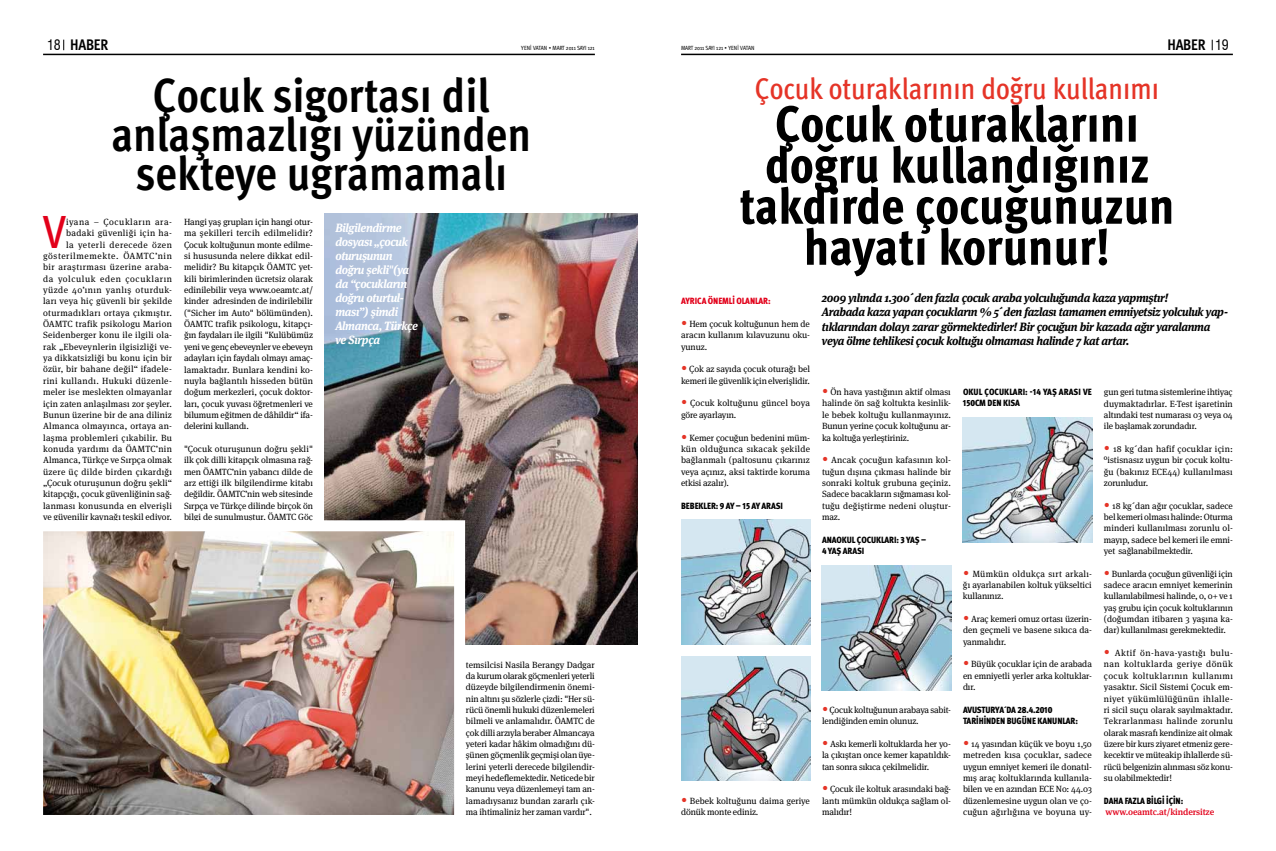
<style>
.page{position:relative;width:1276px;height:851px;background:#fff}
.page>*{position:absolute;margin:0;border:0;box-sizing:border-box;transform-origin:0 0}
.t1{font:800 51px/41px "Meta Cond Pro";color:#000;text-align:center}
.t2{font:700 48px/39px "Meta Cond Pro";color:#000;text-align:center}
.t3{font:500 46.5px "Meta Cond Pro";color:#e2001a}
.t4{font:500 30px "Meta Cond Pro";color:#e53427}
.t5{font:700 15.3px "Meta Cond Pro";letter-spacing:-.015em;color:#000}
.t6{font:italic 700 12px/14px "Meta Serif Pro";letter-spacing:-.03em;color:#000;scale:.95 1}
.t7{font:italic 700 12px/14px "Meta Serif Pro";letter-spacing:-.03em;color:#fff;scale:.95 1}
.t8{font:9px/11.3px "Meta Serif Pro";color:#000;text-align:justify}
.t9{font:9px/11.3px "Meta Serif Pro";letter-spacing:.025em;color:#000;text-align:right}
.t10{font:900 9px/11.3px "Meta Cond Pro";letter-spacing:.04em;color:#000}
.t11{font:900 9px/11.3px "Meta Cond Pro";letter-spacing:.01em;color:#000}
.t12{font:900 9px/11.3px "Meta Cond Pro";letter-spacing:-.015em;color:#000}
.t13{font:500 9px "Meta Serif Pro";letter-spacing:-.015em;color:#e2001a}
.t14{font:900 9px "Meta Cond Pro";letter-spacing:.02em;color:#000}
.t15{font:900 9px "Meta Cond Pro";letter-spacing:-.005em;color:#e2001a}
.t16{font:6px "Meta Cond Pro";letter-spacing:-.01em;color:#000}
.s1{font-family:"Swiss 721 BT";font-weight:400;font-stretch:condensed;font-size:14px}
.s2{font-size:12px;color:#e53427}
</style>
<div class="page">
<hr style="left:43px;top:54px;width:552px;height:1px;background:#000">
<hr style="left:681px;top:54px;width:552px;height:1px;background:#000">
<img style="left:681px;top:520px;width:129px;height:124px">
<img style="left:822px;top:565px;width:129px;height:125px">
<img style="left:681px;top:656px;width:129px;height:124px">
<img style="left:962px;top:418px;width:130px;height:124px">
<img style="left:325px;top:213px;width:313px;height:431px">
<img style="left:43px;top:514px;width:427px;height:301px">
<h3 class="t5" style="left:47px;top:35px;width:63px"><span class="s1">18</span> HABER</h3>
<p class="t16" style="left:521px;top:44px;width:75px">YENİ VATAN • MART 2011 SAYI 121</p>
<p class="t16" style="left:681px;top:44px;width:74px">MART 2011 SAYI 121 • YENİ VATAN</p>
<h3 class="t5" style="left:1167px;top:35px;width:63px">HABER <span class="s1">19</span></h3>
<h2 class="t2" style="left:111px;top:77px;width:421px">Çocuk sigortası dil anlaşmazlığı yüzünden sekteye uğramamalı</h2>
<h3 class="t3" style="left:43px;top:201px;width:24px">V</h3>
<p class="t9" style="left:43px;top:216px;width:131px">iyana – Çocukların ara&shy;badaki güvenliği için ha-<br>la yeterli derecede özen gösterilmemekte. ÖAMTC’nin bir araştırması üzerine araba&shy;da yolculuk eden çocukların yüzde 40’ının yanlış oturduk&shy;ları veya hiç güvenli bir şekilde oturmadıkları ortaya çıkmıştır.<br>ÖAMTC trafik psikologu Marion<br>Seidenberger konu ile ilgili ola&shy;rak „Ebeveynlerin ilgisizliği ve&shy;ya dikkatsizliği bu konu için bir özür, bir bahane değil“ ifadele&shy;rini kullandı. Hukuki düzenle&shy;meler ise meslekten olmayanlar için zaten anlaşılması zor şeyler.<br>Bunun üzerine bir de ana diliniz<br>Almanca olmayınca, ortaya an&shy;laşma problemleri çıkabilir. Bu konuda yardımı da ÖAMTC’nin<br>Almanca, Türkçe ve Sırpça olmak üzere üç dilde birden çıkardığı „Çocuk oturuşunun doğru şekli“ kitapçığı, çocuk güvenliğinin sağ&shy;lanması konusunda en elverişli ve güvenilir kaynağı teşkil ediyor.</p>
<p class="t8" style="left:184px;top:216px;width:130px">Hangi yaş grupları için hangi otur&shy;ma şekilleri tercih edilmelidir?<br>Çocuk koltuğunun monte edilme&shy;si hususunda nelere dikkat edil&shy;melidir? Bu kitapçık ÖAMTC yet&shy;kili birimlerinden ücretsiz olarak edinilebilir veya www.oeamtc.at/ kinder adresinden de indirilebilir ("Sicher im Auto" bölümünden).<br>ÖAMTC trafik psikologu, kitapçı&shy;ğın faydaları ile ilgili "Kulübümüz yeni ve genç ebeveynler ve ebeveyn adayları için faydalı olmayı amaç&shy;lamaktadır. Bunlara kendini ko&shy;nuyla bağlantılı hisseden bütün doğum merkezleri, çocuk doktor&shy;ları, çocuk yuvası öğretmenleri ve bilumum eğitmen de dâhildir“ ifa&shy;delerini kullandı.</p>
<p class="t8" style="left:184px;top:442px;width:130px">"Çocuk oturuşunun doğru şekli" ilk çok dilli kitapçık olmasına rağ&shy;men ÖAMTC’nin yabancı dilde de arz ettiği ilk bilgilendirme kitabı değildir. ÖAMTC’nin web sitesinde Sırpça ve Türkçe dilinde birçok ön bilgi de sunulmuştur. ÖAMTC Göç</p>
<h3 class="t7" style="left:335px;top:219px;width:88px">Bilgilendirme dosyası „çocuk oturuşunun doğru şekli"(ya da “çocukların doğru oturtul&shy;ması”) şimdi<br>Almanca, Türkçe ve Sırpça</h3>
<p class="t8" style="left:466px;top:658px;width:130px">temsilcisi Nasila Berangy Dadgar da kurum olarak göçmenleri yeterli düzeyde bilgilendirmenin önemi&shy;nin altını şu sözlerle çizdi: "Her sü&shy;rücü önemli hukuki düzenlemeleri bilmeli ve anlamalıdır. ÖAMTC de çok dilli arzıyla beraber Almancaya yeteri kadar hâkim olmadığını dü&shy;şünen göçmenlik geçmişi olan üye&shy;lerini yeterli derecede bilgilendir&shy;meyi hedeflemektedir. Neticede bir kanunu veya düzenlemeyi tam an&shy;lamadıysanız bundan zararlı çık&shy;ma ihtimaliniz her zaman vardır".</p>
<h3 class="t4" style="left:755px;top:69px;width:405px">Çocuk oturaklarının doğru kullanımı</h3>
<h1 class="t1" style="left:739px;top:105px;width:437px">Çocuk oturaklarını doğru kullandığınız takdirde çocuğunuzun hayatı korunur!</h1>
<p class="t6" style="left:822px;top:290px;width:429px">2009 yılında 1.300´den fazla çocuk araba yolculuğunda kaza yapmıştır!<br>Arabada kaza yapan çocukların % 5´den fazlası tamamen emniyetsiz yolculuk yap&shy;tıklarından dolayı zarar görmektedirler! Bir çocuğun bir kazada ağır yaralanma veya ölme tehlikesi çocuk koltuğu olmaması halinde 7 kat artar.</p>
<p class="t15" style="left:681px;top:295px;width:91px">AYRICA ÖNEMLI OLANLAR:</p>
<p class="t8" style="left:681px;top:318px;width:130px"><span class="s2">•</span> Hem çocuk koltuğunun hem de aracın kullanım kılavuzunu oku&shy;yunuz.</p>
<p class="t8" style="left:681px;top:363px;width:130px"><span class="s2">•</span> Çok az sayıda çocuk oturağı bel kemeri ile güvenlik için elverişlidir.</p>
<p class="t8" style="left:681px;top:397px;width:130px"><span class="s2">•</span> Çocuk koltuğunu güncel boya göre ayarlayın.</p>
<p class="t8" style="left:681px;top:431px;width:130px"><span class="s2">•</span> Kemer çocuğun bedenini müm&shy;kün olduğunca sıkacak şekilde bağlanmalı (paltosunu çıkarınız veya açınız, aksi taktirde koruma etkisi azalır).</p>
<p class="t14" style="left:681px;top:499px;width:103px">BEBEKLER: 9 AY – 15 AY ARASI</p>
<p class="t8" style="left:822px;top:386px;width:130px"><span class="s2">•</span> Ön hava yastığının aktif olması halinde ön sağ koltukta kesinlik&shy;le bebek koltuğu kullanmayınız.<br>Bunun yerine çocuk koltuğunu ar&shy;ka koltuğa yerleştiriniz.</p>
<p class="t8" style="left:822px;top:454px;width:130px"><span class="s2">•</span> Ancak çocuğun kafasının kol&shy;tuğun dışına çıkması halinde bir sonraki koltuk grubuna geçiniz.<br>Sadece bacakların sığmaması kol&shy;tuğu değiştirme nedeni oluştur&shy;maz.</p>
<p class="t10" style="left:822px;top:534px;width:106px">ANAOKUL ÇOCUKLARI: 3 YAŞ –<br>4 YAŞ ARASI</p>
<p class="t8" style="left:1104px;top:386px;width:130px">gun geri tutma sistemlerine ihtiyaç duymaktadırlar. E-Test işaretinin altındaki test numarası 03 veya 04 ile başlamak zorundadır.</p>
<p class="t8" style="left:1104px;top:442px;width:130px"><span class="s2">•</span> 18 kg´dan hafif çocuklar için: ºistisnasız uygun bir çocuk koltu&shy;ğu (bakınız ECE44) kullanılması zorunludur.</p>
<p class="t8" style="left:1104px;top:499px;width:130px"><span class="s2">•</span> 18 kg´dan ağır çocuklar, sadece bel kemeri olması halinde: Oturma minderi kullanılması zorunlu ol&shy;mayıp, sadece bel kemeri ile emni&shy;yet sağlanabilmektedir.</p>
<p class="t8" style="left:1104px;top:567px;width:130px"><span class="s2">•</span> Bunlarda çocuğun güvenliği için sadece aracın emniyet kemerinin kullanılabilmesi halinde, 0, 0+ ve 1 yaş grubu için çocuk koltuklarının (doğumdan itibaren 3 yaşına ka&shy;dar) kullanılması gerekmektedir.</p>
<p class="t8" style="left:1104px;top:646px;width:130px"><span class="s2">•</span> Aktif ön-hava-yastığı bulu&shy;nan koltuklarda geriye dönük çocuk koltuklarının kullanımı yasaktır. Sicil Sistemi Çocuk em&shy;niyet yükümlülüğünün ihlalle&shy;ri sicil suçu olarak sayılmaktadır.<br>Tekrarlanması halinde zorunlu olarak masrafı kendinize ait olmak üzere bir kurs ziyaret etmeniz gere&shy;kecektir ve müteakip ihlallerde sü&shy;rücü belgenizin alınması söz konu&shy;su olabilmektedir!</p>
<p class="t10" style="left:1104px;top:795px;width:52px">DAHA FAZLA BILGI</p>
<p class="t10" style="left:1166px;top:795px;width:19px">IÇIN :</p>
<p class="t13" style="left:1105px;top:804px;width:110px">www.oeamtc.at/kindersitze</p>
<p class="t11" style="left:963px;top:386px;width:126px">OKUL ÇOCUKLARI: -14 YAŞ ARASI VE<br>150CM DEN KISA</p>
<p class="t8" style="left:963px;top:567px;width:130px"><span class="s2">•</span> Mümkün oldukça sırt arkalı&shy;ğı ayarlanabilen koltuk yükseltici kullanınız.</p>
<p class="t8" style="left:963px;top:612px;width:130px"><span class="s2">•</span> Araç kemeri omuz ortası üzerin&shy;den geçmeli ve basene sıkıca da&shy;yanmalıdır.</p>
<p class="t8" style="left:963px;top:658px;width:130px"><span class="s2">•</span> Büyük çocuklar için de arabada en emniyetli yerler arka koltuklar&shy;dır.</p>
<p class="t12" style="left:963px;top:704px;width:91px">AVUSTURYA´DA 28.4.2010<br>TARIHINDEN</p>
<p class="t8" style="left:822px;top:703px;width:130px"><span class="s2">•</span> Çocuk koltuğunun arabaya sabit&shy;lendiğinden emin olunuz.</p>
<p class="t8" style="left:822px;top:737px;width:130px"><span class="s2">•</span> Askı kemerli koltuklarda her yo&shy;la çıkıştan once kemer kapatıldık&shy;tan sonra sıkıca çekilmelidir.</p>
<p class="t8" style="left:822px;top:782px;width:130px"><span class="s2">•</span> Çocuk ile koltuk arasındaki bağ&shy;lantı mümkün oldukça sağlam ol&shy;malıdır!</p>
<p class="t10" style="left:1007px;top:715px;width:73px">BUGÜNE KANUNLAR:</p>
<p class="t8" style="left:963px;top:737px;width:130px"><span class="s2">•</span> 14 yasından küçük ve boyu 1,50 metreden kısa çocuklar, sadece uygun emniyet kemeri ile donatıl&shy;mış araç koltuklarında kullanıla&shy;bilen ve en azından ECE No: 44.03 düzenlemesine uygun olan ve ço&shy;cuğun ağırlığına ve boyuna uy-</p>
<p class="t8" style="left:681px;top:794px;width:130px"><span class="s2">•</span> Bebek koltuğunu daima geriye dönük monte ediniz.</p>
</div>
